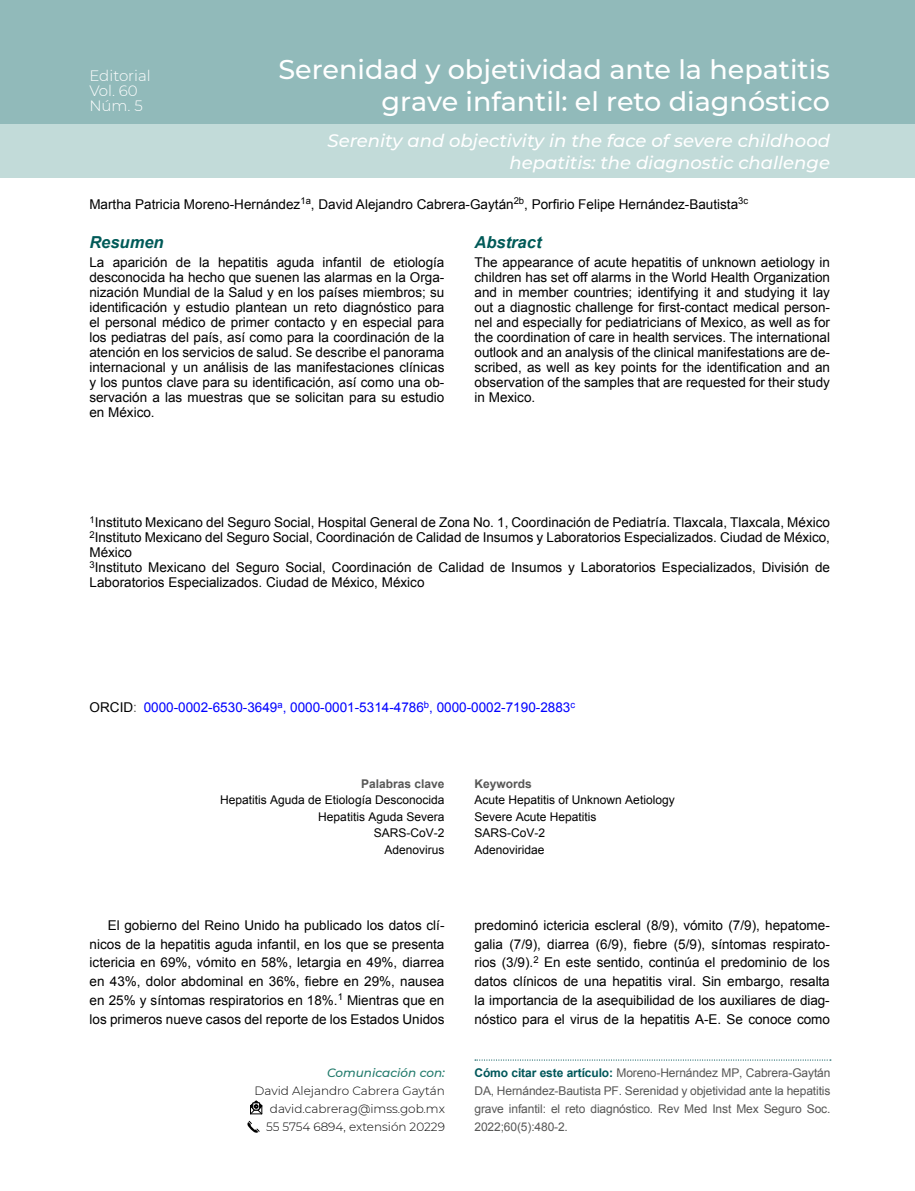
<style>
.page{position:relative;width:915px;height:1191px;background:#fff}
.page>*{position:absolute;margin:0;border:0;box-sizing:border-box;transform-origin:0 0}
.t1{font:500 27px/32.4px "Montserrat";color:#fff;text-align:right}
.t2{font:italic 500 18px/21.6px "Montserrat";color:#fff;text-align:right}
.t3{font:italic 700 16.5px "Arial";color:#005a58}
.t4{font:300 15px/15px "Montserrat";color:#fff}
.t5{font:13.5px/15px "Arial";color:#000;text-align:justify}
.t6{font:13.5px "Arial";color:#00f}
.t7{font:12px/18px "Arial";letter-spacing:-.01em;color:#575756;text-align:justify}
.t8{font:12px/16.5px "Arial";color:#000}
.t9{font:300 12px/18px "Montserrat";color:#000;text-align:right}
.t10{font:700 12px "Arial";color:#575756}
.t11{font:italic 500 12px "Montserrat";color:#217a6b}
.s1{color:#000}
.s2{color:#575756}
.s3{font-weight:700;color:#01575a}
</style>
<div class="page">
<div style="left:0;top:0;width:914px;height:124px;background:#91baba"></div>
<div style="left:0;top:124px;width:914px;height:54px;background:#c2dbd9"></div>
<svg style="left:475px;top:1059px;width:355px;height:1px"></svg>
<svg style="left:247px;top:1100px;width:16px;height:33px"></svg>
<p class="t4" style="left:89px;top:67px;width:63px">Editorial<br>Vol. 60<br>Núm. 5</p>
<h1 class="t1" style="left:278px;top:52px;width:552px">Serenidad y objetividad ante la hepatitis grave infantil: el reto diagnóstico</h1>
<h2 class="t2" style="left:327px;top:129px;width:504px">Serenity and objectivity in the face of severe childhood hepatitis: the diagnostic challenge</h2>
<p class="t5" style="left:89px;top:197px;width:660px">Martha Patricia Moreno-Hernández<sup>1a</sup>, David Alejandro Cabrera-Gaytán<sup>2b</sup>, Porfirio Felipe Hernández-Bautista<sup>3c</sup></p>
<p class="t3" style="left:89px;top:231px;width:76px">Resumen</p>
<p class="t3" style="left:474px;top:231px;width:68px">Abstract</p>
<p class="t5" style="left:474px;top:255px;width:357px">The appearance of acute hepatitis of unknown aetiology in children has set off alarms in the World Health Organization and in member countries; identifying it and studying it lay out a diagnostic challenge for first-contact medical person&shy;nel and especially for pediatricians of Mexico, as well as for the coordination of care in health services. The international outlook and an analysis of the clinical manifestations are de&shy;scribed, as well as key points for the identification and an observation of the samples that are requested for their study in Mexico.</p>
<p class="t5" style="left:89px;top:255px;width:356px">La aparición de la hepatitis aguda infantil de etiología desconocida ha hecho que suenen las alarmas en la Orga&shy;nización Mundial de la Salud y en los países miembros; su identificación y estudio plantean un reto diagnóstico para el personal médico de primer contacto y en especial para los pediatras del país, así como para la coordinación de la atención en los servicios de salud. Se describe el panorama internacional y un análisis de las manifestaciones clínicas y los puntos clave para su identificación, así como una ob&shy;servación a las muestras que se solicitan para su estudio en México.</p>
<p class="t5" style="left:90px;top:515px;width:741px;text-align:left"><sup>1</sup>Instituto Mexicano del Seguro Social, Hospital General de Zona No. 1, Coordinación de Pediatría. Tlaxcala, Tlaxcala, México <sup>2</sup>Instituto Mexicano del Seguro Social, Coordinación de Calidad de Insumos y Laboratorios Especializados. Ciudad de México, México<br><sup>3</sup>Instituto Mexicano del Seguro Social, Coordinación de Calidad de Insumos y Laboratorios Especializados, División de Laboratorios Especializados. Ciudad de México, México</p>
<p class="t6" style="left:90px;top:698px;width:487px"><span class="s1">ORCID</span><span class="s2">:</span> 0000-0002-6530-3649<sup>a</sup>, 0000-0001-5314-4786<sup>b</sup>, 0000-0002-7190-2883<sup>c</sup></p>
<p class="t10" style="left:361px;top:775px;width:85px">Palabras clave</p>
<p class="t8" style="left:220px;top:792px;width:226px;text-align:right">Hepatitis Aguda de Etiología Desconocida<br>Hepatitis Aguda Severa<br>SARS-CoV-2<br>Adenovirus</p>
<p class="t10" style="left:474px;top:775px;width:59px">Keywords</p>
<p class="t8" style="left:474px;top:792px;width:202px">Acute Hepatitis of Unknown Aetiology<br>Severe Acute Hepatitis<br>SARS-CoV-2<br>Adenoviridae</p>
<p class="t5" style="left:90px;top:916px;width:356px;line-height:18.8px;text-indent:18px">El gobierno del Reino Unido ha publicado los datos clí&shy;nicos de la hepatitis aguda infantil, en los que se presenta ictericia en 69%, vómito en 58%, letargia en 49%, diarrea en 43%, dolor abdominal en 36%, fiebre en 29%, nausea en 25% y síntomas respiratorios en 18%.<sup>1</sup> Mientras que en los primeros nueve casos del reporte de los Estados Unidos</p>
<p class="t5" style="left:474px;top:916px;width:357px;line-height:18.8px">predominó ictericia escleral (8/9), vómito (7/9), hepatome&shy;galia (7/9), diarrea (6/9), fiebre (5/9), síntomas respirato&shy;rios (3/9).<sup>2</sup> En este sentido, continúa el predominio de los datos clínicos de una hepatitis viral. Sin embargo, resalta la importancia de la asequibilidad de los auxiliares de diag&shy;nóstico para el virus de la hepatitis A-E. Se conoce como</p>
<p class="t11" style="left:327px;top:1064px;width:119px">Comunicación con:</p>
<p class="t9" style="left:254px;top:1081px;width:192px">David Alejandro Cabrera Gaytán david.cabrerag@imss.gob.mx<br>55 5754 6894, extensión 20229</p>
<p class="t7" style="left:474px;top:1064px;width:357px"><span class="s3">Cómo citar este artículo:</span> Moreno-Hernández MP, Cabrera-Gaytán DA, Hernández-Bautista PF. Serenidad y objetividad ante la hepatitis grave infantil: el reto diagnóstico. Rev Med Inst Mex Seguro Soc.<br>2022;60(5):480-2.</p>
</div>
